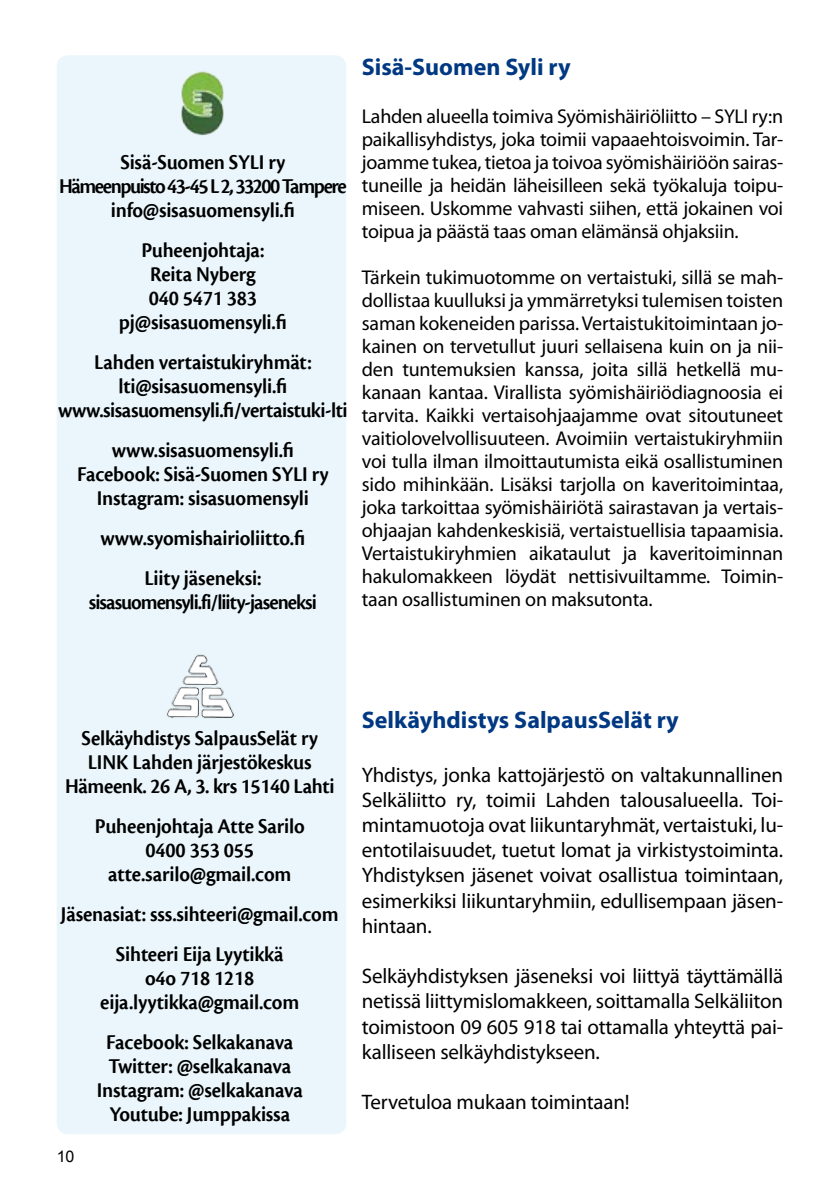
<style>
.page{position:relative;width:840px;height:1191px;background:#fff}
.page>*{position:absolute;margin:0;border:0;box-sizing:border-box;transform-origin:0 0}
.t1{font:700 24px "Myriad Pro";color:#003882}
.t2{font:600 22px/24px "Cronos Pro";letter-spacing:-.01em;color:#000;text-align:center;scale:.95 1}
.t3{font:600 22px "Cronos Pro";letter-spacing:-.05em;color:#000;scale:.95 1}
.t4{font:21px/25.2px "Myriad Pro";letter-spacing:-.01em;color:#000;text-align:justify}
.t5{font:20px/23px "Myriad Pro";letter-spacing:-.015em;color:#000;text-align:justify}
.t6{font:16px "Arial";color:#000}
</style>
<div class="page">
<div style="left:57px;top:55px;width:289px;height:1079px;background:#eaf6fb;border-radius:11px"></div>
<img style="left:166px;top:654px;width:68px;height:65px">
<img style="left:181px;top:71px;width:43px;height:64px">
<p class="t2" style="left:59px;top:150px;width:304px">Sisä-Suomen SYLI ry<br>Hämeenpuisto 43-45 L 2, 33200 Tampere info@sisasuomensyli.fi</p>
<p class="t2" style="left:119px;top:238px;width:178px">Puheenjohtaja:<br>Reita Nyberg<br>040 5471 383 pj@sisasuomensyli.fi</p>
<p class="t2" style="left:58px;top:350px;width:306px">Lahden vertaistukiryhmät: lti@sisasuomensyli.fi www.sisasuomensyli.fi/vertaistuki-lti</p>
<p class="t2" style="left:77px;top:438px;width:266px">www.sisasuomensyli.fi<br>Facebook: Sisä-Suomen SYLI ry<br>Instagram: sisasuomensyli</p>
<p class="t2" style="left:100px;top:518px;width:217px;line-height:40px">www.syomishairioliitto.fi<br>Liity jäseneksi:</p>
<p class="t3" style="left:89px;top:589px;width:241px">sisasuomensyli.fi/liity-jaseneksi</p>
<p class="t1" style="left:361px;top:51px;width:210px">Sisä-Suomen Syli ry</p>
<p class="t5" style="left:361px;top:104px;width:422px">Lahden alueella toimiva Syömishäiriöliitto – SYLI ry:n paikallisyhdistys, joka toimii vapaaehtoisvoimin. Tar&shy;joamme tukea, tietoa ja toivoa syömishäiriöön sairas&shy;tuneille ja heidän läheisilleen sekä työkaluja toipu&shy;miseen. Uskomme vahvasti siihen, että jokainen voi toipua ja päästä taas oman elämänsä ohjaksiin.</p>
<p class="t5" style="left:361px;top:265px;width:422px">Tärkein tukimuotomme on vertaistuki, sillä se mah&shy;dollistaa kuulluksi ja ymmärretyksi tulemisen toisten saman kokeneiden parissa. Vertaistukitoimintaan jo&shy;kainen on tervetullut juuri sellaisena kuin on ja nii&shy;den tuntemuksien kanssa, joita sillä hetkellä mu&shy;kanaan kantaa. Virallista syömishäiriödiagnoosia ei tarvita. Kaikki vertaisohjaajamme ovat sitoutuneet vaitiolovelvollisuuteen. Avoimiin vertaistukiryhmiin voi tulla ilman ilmoittautumista eikä osallistuminen sido mihinkään. Lisäksi tarjolla on kaveritoimintaa, joka tarkoittaa syömishäiriötä sairastavan ja vertais&shy;ohjaajan kahdenkeskisiä, vertaistuellisia tapaamisia.<br>Vertaistukiryhmien aikataulut ja kaveritoiminnan hakulomakkeen löydät nettisivuiltamme. Toimin&shy;taan osallistuminen on maksutonta.</p>
<p class="t2" style="left:65px;top:726px;width:285px">Selkäyhdistys SalpausSelät ry<br>LINK Lahden järjestökeskus<br>Hämeenk. 26 A, 3. krs 15140 Lahti</p>
<p class="t2" style="left:95px;top:814px;width:222px">Puheenjohtaja Atte Sarilo<br>0400 353 055 atte.sarilo@gmail.com</p>
<p class="t2" style="left:61px;top:894px;width:294px;line-height:40px">Jäsenasiat: sss.sihteeri@gmail.com<br>Sihteeri Eija Lyytikkä</p>
<p class="t2" style="left:100px;top:966px;width:211px">o4o 718 1218 eija.lyytikka@gmail.com</p>
<p class="t2" style="left:97px;top:1030px;width:218px">Facebook: Selkakanava<br>Twitter: @selkakanava<br>Instagram: @selkakanava<br>Youtube: Jumppakissa</p>
<p class="t6" style="left:57px;top:1145px;width:19px">10</p>
<p class="t1" style="left:361px;top:704px;width:318px">Selkäyhdistys SalpausSelät ry</p>
<p class="t4" style="left:361px;top:761px;width:422px">Yhdistys, jonka kattojärjestö on valtakunnallinen Selkäliitto ry, toimii Lahden talousalueella. Toi&shy;mintamuotoja ovat liikuntaryhmät, vertaistuki, lu&shy;entotilaisuudet, tuetut lomat ja virkistystoiminta.<br>Yhdistyksen jäsenet voivat osallistua toimintaan, esimerkiksi liikuntaryhmiin, edullisempaan jäsen&shy;hintaan.</p>
<p class="t4" style="left:361px;top:963px;width:422px">Selkäyhdistyksen jäseneksi voi liittyä täyttämällä netissä liittymislomakkeen, soittamalla Selkäliiton toimistoon 09 605 918 tai ottamalla yhteyttä pai&shy;kalliseen selkäyhdistykseen.</p>
<p class="t4" style="left:361px;top:1089px;width:269px">Tervetuloa mukaan toimintaan!</p>
</div>
